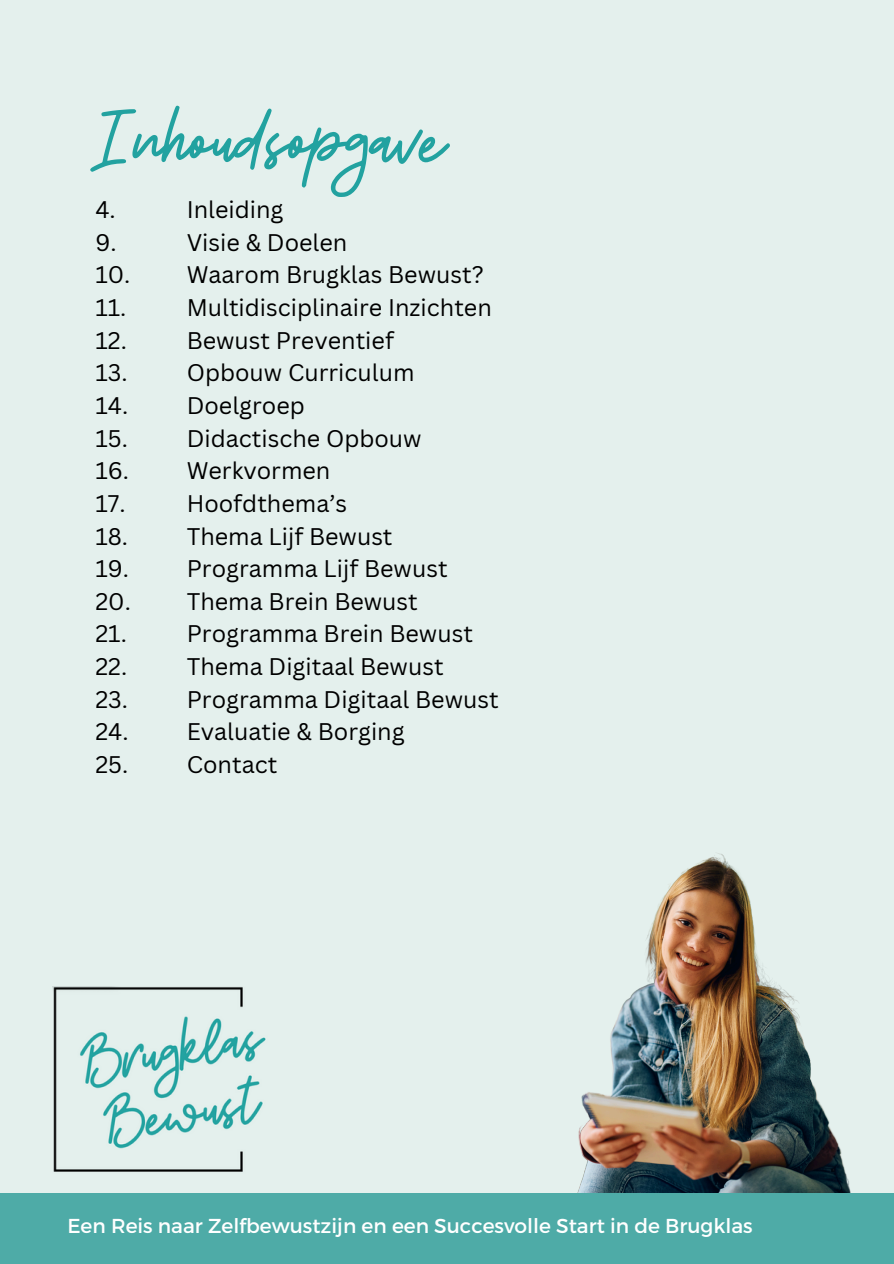
<style>
.page{position:relative;width:894px;height:1264px;background:#fff}
.page>*{position:absolute;margin:0;border:0;box-sizing:border-box;transform-origin:0 0}
.t1{font:84.9px "Beauty Salon Script";color:#22a2a0}
.t2{font:23.4px/32.7px "Canva Sans";color:#000}
.t3{font:20.1px "Montserrat";color:#fff}
</style>
<div class="page">
<div style="left:0;top:0;width:893px;height:1263px;background:#e4f0ed"></div>
<div style="left:0;top:1192px;width:893px;height:71px;background:#4eaba7"></div>
<img style="left:52px;top:986px;width:214px;height:186px">
<img style="left:578px;top:853px;width:273px;height:339px">
<h1 class="t1" style="left:95px;top:99px;width:352px">Inhoudsopgave</h1>
<h2 class="t2" style="left:95px;top:193px;width:37px">4.<br>9.<br>10.<br>11.<br>12.<br>13.<br>14.<br>15.<br>16.<br>17.<br>18.<br>19.<br>20.<br>21.<br>22.<br>23.<br>24.<br>25.</h2>
<p class="t2" style="left:187px;top:193px;width:313px">Inleiding<br>Visie &amp; Doelen<br>Waarom Brugklas Bewust?<br>Multidisciplinaire Inzichten<br>Bewust Preventief<br>Opbouw Curriculum<br>Doelgroep<br>Didactische Opbouw<br>Werkvormen<br>Hoofdthema’s<br>Thema Lijf Bewust<br>Programma Lijf Bewust<br>Thema Brein Bewust<br>Programma Brein Bewust<br>Thema Digitaal Bewust<br>Programma Digitaal Bewust<br>Evaluatie &amp; Borging<br>Contact</p>
<h2 class="t3" style="left:67px;top:1212px;width:686px">Een Reis naar Zelfbewustzijn en een Succesvolle Start in de Brugklas</h2>
</div>
